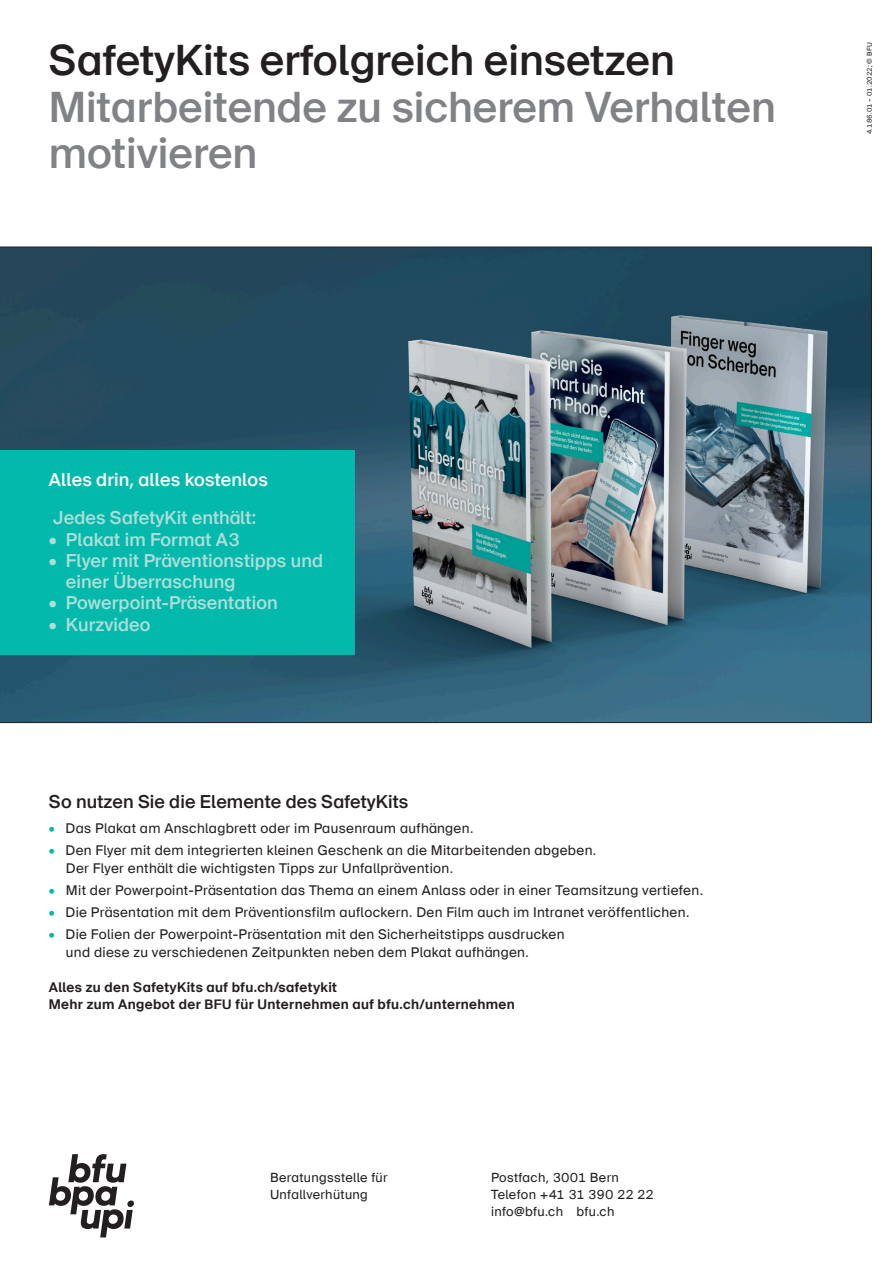
<style>
.page{position:relative;width:893px;height:1263px;background:#fff}
.page>*{position:absolute;margin:0;border:0;box-sizing:border-box;transform-origin:0 0}
.t1{font:500 42px/46.5px "BFU Suisse";color:#808285}
.t2{font:500 42px "BFU Suisse";color:#231f20}
.t3{font:500 18px/21.3px "BFU Suisse";letter-spacing:.005em;color:#afded9}
.t4{font:500 18px "BFU Suisse";letter-spacing:.005em;color:#231f20}
.t5{font:500 18px "BFU Suisse";letter-spacing:.005em;color:#fff}
.t6{font:13.5px/17.7px "BFU Suisse";letter-spacing:.025em;color:#231f20}
.t7{font:700 13.5px/17.9px "BFU Suisse";letter-spacing:.025em;color:#231f20}
.t8{font:12.75px/17px "BFU Suisse";letter-spacing:.025em;color:#231f20}
.t9{font:12.45px "BFU Suisse";letter-spacing:-.01em;color:#231f20}
.t10{font:6.6px "BFU Suisse";color:#231f20}
.s1{font-size:6.75px}
.s2{font-size:17.7px}
.s3{color:#03b9ac}
.s4{font-size:13.2px}
.s5{font-size:12.45px}
.s6{font-size:12.75px}
</style>
<div class="page">
<svg style="left:0;top:247px;width:872px;height:476px;background:#446778"></svg>
<div style="left:0;top:451px;width:354px;height:204px;background:#03b9ac"></div>
<svg style="left:49px;top:1154px;width:85px;height:83px"></svg>
<h1 class="t2" style="left:49px;top:36px;width:627px">SafetyKits erfolgreich einsetzen</h1>
<h1 class="t1" style="left:49px;top:84px;width:728px">Mitarbeitende zu sicherem Verhalten motivieren</h1>
<p class="t10" style="left:866px;top:134px;width:93px;rotate:-90deg">4<span class="s1">.</span>186<span class="s1">.</span>01 <span class="s1">–</span> 01<span class="s1">.</span>2022<span class="s1">; ©</span> BFU</p>
<h2 class="t5" style="left:49px;top:469px;width:220px">Alles drin, alles kostenlos</h2>
<h2 class="t3" style="left:53px;top:507px;width:205px">Jedes SafetyKit enthält:</h2>
<h2 class="t3" style="left:49px;top:529px;width:193px">• Plakat im Format A<span class="s2">3</span></h2>
<h2 class="t3" style="left:66px;top:550px;width:259px;text-indent:-17px">• Flyer mit Präventionstipps und einer Überraschung</h2>
<h2 class="t3" style="left:49px;top:592px;width:230px">• Powerpoint-Präsentation</h2>
<h2 class="t3" style="left:49px;top:614px;width:103px">• Kurzvideo</h2>
<h2 class="t4" style="left:49px;top:791px;width:361px">So nutzen Sie die Elemente des SafetyKits</h2>
<p class="t6" style="left:49px;top:820px;width:426px"><span class="s3">•</span> Das Plakat am Anschlagbrett oder im Pausenraum aufhängen.</p>
<p class="t6" style="left:66px;top:842px;width:532px;text-indent:-17px"><span class="s3">•</span> Den Flyer mit dem integrierten kleinen Geschenk an die Mitarbeitenden abgeben.<br>Der Flyer enthält die wichtigsten Tipps zur Unfallprävention.</p>
<p class="t6" style="left:49px;top:881px;width:656px"><span class="s3">•</span> Mit der Powerpoint-Präsentation das Thema an einem Anlass oder in einer Teamsitzung vertiefen.</p>
<p class="t6" style="left:49px;top:903px;width:642px"><span class="s3">•</span> Die Präsentation mit dem Präventionsfilm auflockern. Den Film auch im Intranet veröffentlichen.</p>
<p class="t6" style="left:66px;top:925px;width:500px;text-indent:-17px"><span class="s3">•</span> Die Folien der Powerpoint-Präsentation mit den Sicherheitstipps ausdrucken und diese zu verschiedenen Zeitpunkten neben dem Plakat aufhängen.</p>
<p class="t7" style="left:49px;top:978px;width:468px">Alles zu den SafetyKits auf bfu.ch/safetykit<br>Mehr zum Angebot der <span class="s4">BFU</span> für Unternehmen auf bfu.ch/unternehmen</p>
<p class="t8" style="left:270px;top:1169px;width:119px">Beratungsstelle für<br>Unfallverhütung</p>
<p class="t8" style="left:491px;top:1169px;width:129px">Postfach, <span class="s5">3001</span> Bern</p>
<p class="t9" style="left:491px;top:1188px;width:164px"><span class="s6">Telefon +</span>41 31 390 22 22</p>
<p class="t8" style="left:491px;top:1203px;width:125px">info@bfu.ch bfu.ch</p>
</div>
